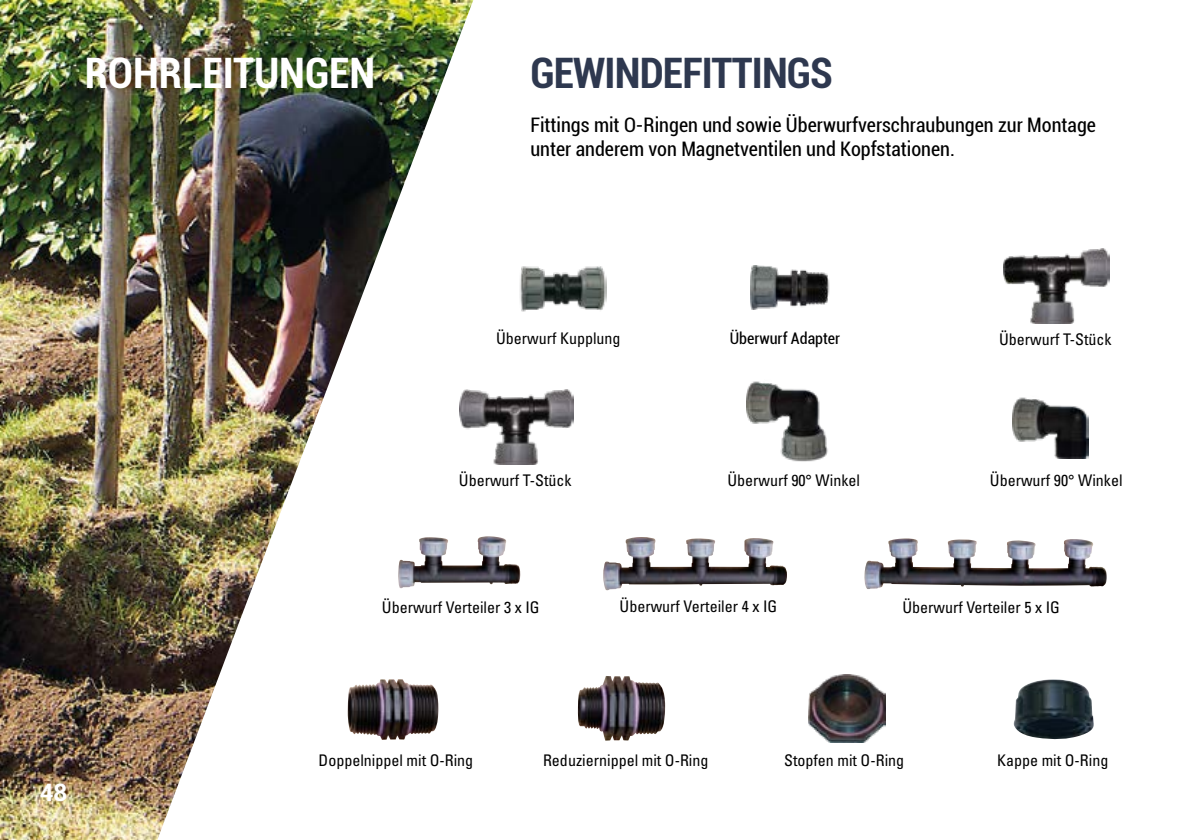
<style>
.page{position:relative;width:1191px;height:840px;background:#fff}
.page>*{position:absolute;margin:0;border:0;box-sizing:border-box;transform-origin:0 0}
.t1{font:700 condensed 42px "Roboto";letter-spacing:-.02em;color:#2e384f}
.t2{font:700 condensed 42px "Roboto";color:#fff}
.t3{font:700 24px "Roboto";color:#fff}
.t4{font:condensed 20px/24px "Roboto";color:#000}
.t5{font:condensed 16px "Univers";color:#000}
.t6{font:condensed 16px "Roboto";color:#000}
</style>
<div class="page">
<img style="left:0;top:0;width:157px;height:839px">
<img style="left:157px;top:0;width:601px;height:839px">
<img style="left:750px;top:265px;width:80px;height:44px">
<img style="left:1003px;top:248px;width:106px;height:76px">
<img style="left:1012px;top:397px;width:76px;height:61px">
<img style="left:398px;top:536px;width:122px;height:52px">
<img style="left:603px;top:536px;width:184px;height:54px">
<img style="left:864px;top:538px;width:242px;height:50px">
<img style="left:348px;top:678px;width:90px;height:61px">
<img style="left:577px;top:675px;width:88px;height:65px">
<img style="left:1013px;top:679px;width:81px;height:60px">
<img style="left:517px;top:264px;width:89px;height:49px">
<img style="left:808px;top:674px;width:78px;height:67px">
<img style="left:460px;top:389px;width:113px;height:75px">
<img style="left:746px;top:379px;width:82px;height:91px">
<h1 class="t2" style="left:85px;top:44px;width:292px">ROHRLEITUNGEN</h1>
<h1 class="t1" style="left:530px;top:44px;width:304px">GEWINDEFITTINGS</h1>
<p class="t4" style="left:530px;top:112px;width:567px">Fittings mit O-Ringen und sowie Überwurfverschraubungen zur Montage unter anderem von Magnetventilen und Kopfstationen.</p>
<h2 class="t3" style="left:40px;top:775px;width:29px">48</h2>
<p class="t5" style="left:496px;top:328px;width:126px">Überwurf Kupplung</p>
<p class="t6" style="left:729px;top:327px;width:112px">Überwurf Adapter</p>
<p class="t5" style="left:999px;top:329px;width:114px">Überwurf T-Stück</p>
<p class="t5" style="left:459px;top:470px;width:114px">Überwurf T-Stück</p>
<p class="t5" style="left:727px;top:470px;width:134px">Überwurf 90° Winkel</p>
<p class="t5" style="left:990px;top:470px;width:134px">Überwurf 90° Winkel</p>
<p class="t5" style="left:382px;top:596px;width:159px">Überwurf Verteiler 3 x IG</p>
<p class="t5" style="left:619px;top:596px;width:159px">Überwurf Verteiler 4 x IG</p>
<p class="t5" style="left:902px;top:597px;width:159px">Überwurf Verteiler 5 x IG</p>
<p class="t5" style="left:318px;top:750px;width:156px">Doppelnippel mit O-Ring</p>
<p class="t5" style="left:543px;top:750px;width:167px">Reduziernippel mit O-Ring</p>
<p class="t5" style="left:997px;top:750px;width:113px">Kappe mit O-Ring</p>
<p class="t5" style="left:784px;top:750px;width:121px">Stopfen mit O-Ring</p>
</div>
